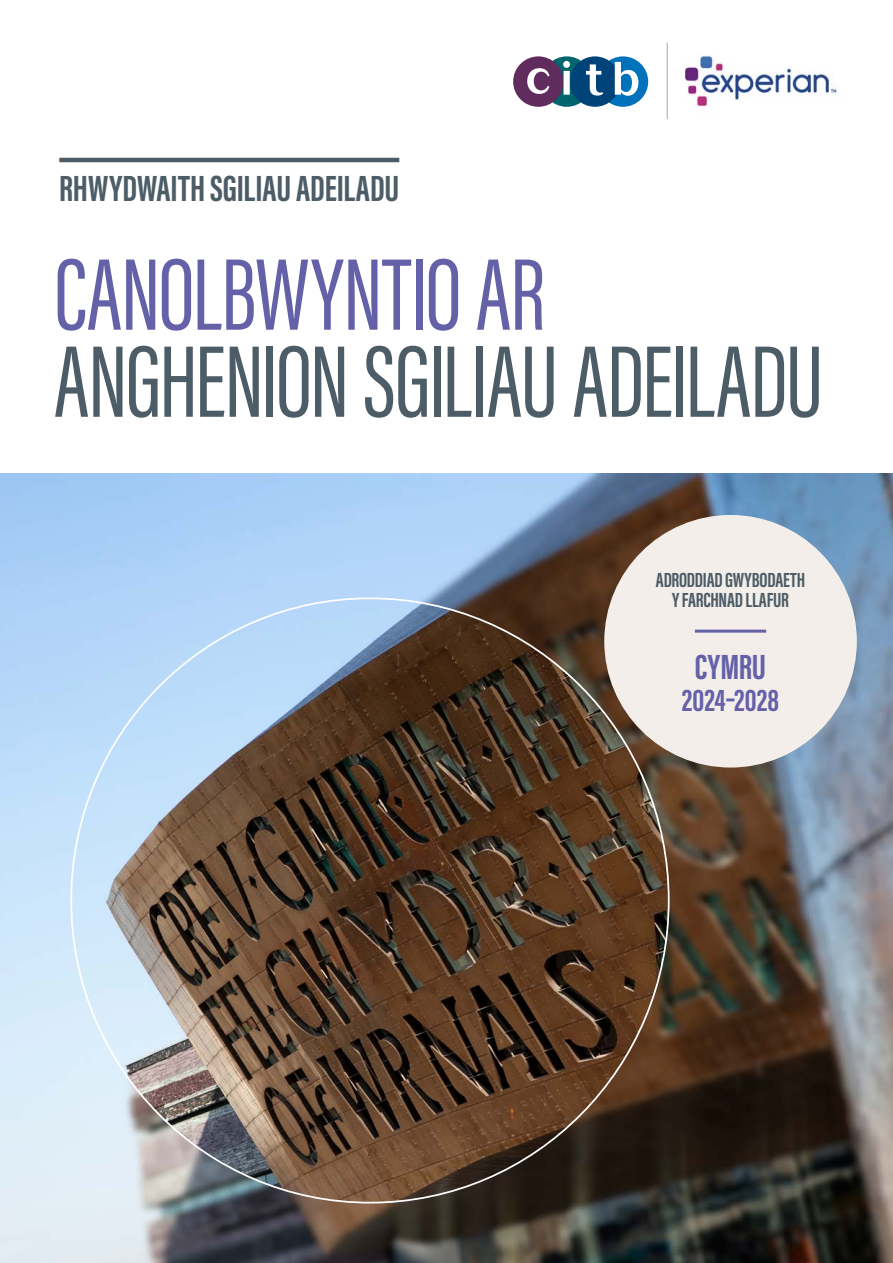
<style>
.page{position:relative;width:893px;height:1263px;background:#fff}
.page>*{position:absolute;margin:0;border:0;box-sizing:border-box;transform-origin:0 0}
.t1{font:105px "Acumin Pro Extra Cond";letter-spacing:-.02em;color:#4d5d68}
.t2{font:105px "Acumin Pro Extra Cond";letter-spacing:-.01em;color:#6561a9}
.t3{font:700 37.5px "Acumin Pro Extra Cond";color:#4d5d68}
.t4{font:700 36px "Acumin Pro Extra Cond";color:#6561a9}
.t5{font:700 31.5px "Acumin Pro Extra Cond";letter-spacing:.005em;color:#6561a9}
.t6{font:700 21px/19.6px "Acumin Pro Extra Cond";letter-spacing:-.005em;color:#4d5d68;text-align:center}
</style>
<div class="page">
<div style="left:598px;top:56px;width:50px;height:51px;background:#0072bb;border-radius:50%"></div>
<div style="left:542px;top:56px;width:50px;height:51px;background:#00656c;border-radius:50%"></div>
<div style="left:570px;top:56px;width:50px;height:51px;background:#004379;border-radius:50%"></div>
<div style="left:513px;top:56px;width:51px;height:51px;background:#602c5e;border-radius:50%"></div>
<svg style="left:527px;top:68px;width:22px;height:26px"></svg>
<svg style="left:563px;top:61px;width:7px;height:34px"></svg>
<svg style="left:586px;top:64px;width:17px;height:32px"></svg>
<svg style="left:615px;top:62px;width:23px;height:34px"></svg>
<img style="left:685px;top:55px;width:152px;height:52px">
<hr style="left:667px;top:43px;width:1px;height:76px;background:#b5bfc8">
<hr style="left:59px;top:158px;width:340px;height:4px;background:#4d5d68">
<img style="left:0;top:473px;width:893px;height:790px">
<img style="left:71px;top:598px;width:598px;height:604px">
<div style="left:604px;top:515px;width:253px;height:252px;background:#f3eee9;border-radius:50%"></div>
<hr style="left:695px;top:630px;width:71px;height:3px;background:#6561a9">
<h2 class="t3" style="left:59px;top:165px;width:341px">RHWYDWAITH SGILIAU ADEILADU</h2>
<h1 class="t2" style="left:54px;top:231px;width:493px">CANOLBWYNTIO AR</h1>
<h1 class="t1" style="left:54px;top:318px;width:771px">ANGHENION SGILIAU ADEILADU</h1>
<p class="t6" style="left:656px;top:570px;width:151px">ADRODDIAD GWYBODAETH<br>Y FARCHNAD LLAFUR</p>
<h3 class="t4" style="left:695px;top:645px;width:73px">CYMRU</h3>
<h3 class="t5" style="left:682px;top:681px;width:99px">2024–2028</h3>
</div>
